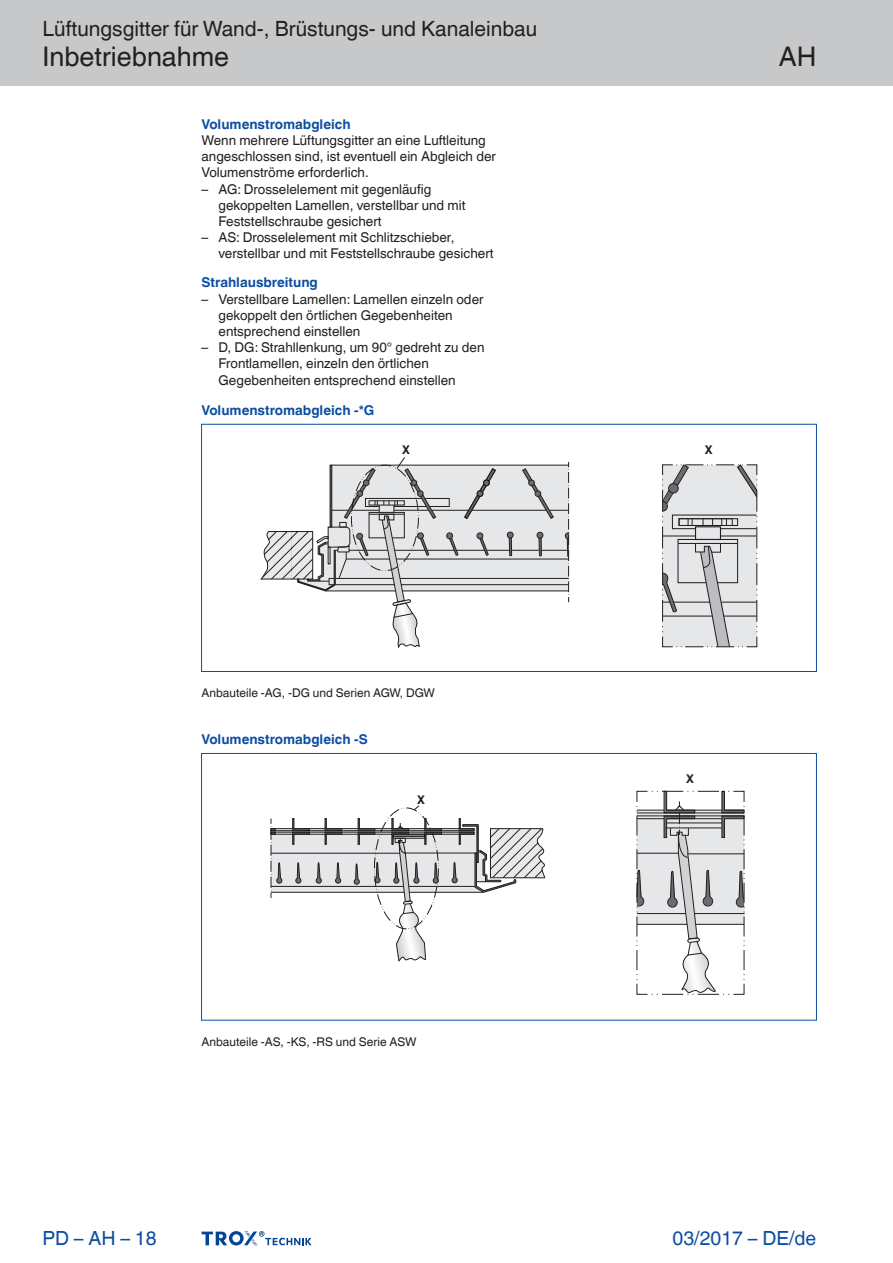
<style>
.page{position:relative;width:893px;height:1263px;background:#fff}
.page>*{position:absolute;margin:0;border:0;box-sizing:border-box;transform-origin:0 0}
.Navigation_2{font:27px "TROX Helvetica";color:#231f20}
.Navigation_3{font:27px "TROX Helvetica";color:#231f20}
.Navigation_1{font:21px "TROX Helvetica";color:#231f20}
.date{font:19.5px "TROX Helvetica";color:#0d4da1}
.pagina_li-re{font:19.5px "TROX Helvetica";color:#0d4da1}
.descr_txt_section_li{font:13.5px/16.2px "TROX Helvetica";color:#231f20}
.descr_txt_section_pa{font:13.5px/16.2px "TROX Helvetica";color:#231f20}
.Standard_oben_links{font:700 13.5px "TROX Helvetica";color:#0d4da1}
.descr_txt_section_ti{font:700 13.5px "TROX Helvetica";color:#0d4da1}
._30_graphic_footer{font:12px "TROX Helvetica";color:#231f20}
.Update_OIDs{font:700 12px "TROX Helvetica";color:#1d1d1b}
</style>
<div class="page">
<div style="left:0;top:0;width:893px;height:85px;background:#c7c8ca"></div>
<svg style="left:202px;top:1231px;width:110px;height:15px"></svg>
<svg style="left:662px;top:464px;width:96px;height:184px;background:#ccccce"></svg>
<svg style="left:260px;top:457px;width:310px;height:191px"></svg>
<hr style="left:201px;top:424px;width:1px;height:248px;background:#0d4da1">
<hr style="left:816px;top:424px;width:1px;height:248px;background:#0d4da1">
<hr style="left:201px;top:424px;width:615px;height:1px;background:#0d4da1">
<hr style="left:201px;top:671px;width:615px;height:1px;background:#0d4da1">
<svg style="left:636px;top:791px;width:109px;height:204px"></svg>
<svg style="left:271px;top:805px;width:275px;height:157px"></svg>
<hr style="left:201px;top:753px;width:1px;height:267px;background:#0d4da1">
<hr style="left:816px;top:753px;width:1px;height:267px;background:#0d4da1">
<hr style="left:201px;top:753px;width:615px;height:1px;background:#0d4da1">
<hr style="left:201px;top:1020px;width:615px;height:1px;background:#0d4da1">
<p class="Navigation_1" style="left:43px;top:17px;width:496px">Lüftungsgitter für Wand-, Brüstungs- und Kanaleinbau</p>
<p class="Navigation_2" style="left:43px;top:41px;width:188px">Inbetriebnahme</p>
<p class="descr_txt_section_ti" style="left:202px;top:116px;width:151px">Volumenstromabgleich</p>
<p class="descr_txt_section_pa" style="left:202px;top:132px;width:296px">Wenn mehrere Lüftungsgitter an eine Luftleitung angeschlossen sind, ist eventuell ein Abgleich der<br>Volumenströme erforderlich.</p>
<p class="descr_txt_section_li" style="left:219px;top:181px;width:248px;text-indent:-17px">– AG: Drosselelement mit gegenläufig gekoppelten Lamellen, verstellbar und mit<br>Feststellschraube gesichert</p>
<p class="descr_txt_section_li" style="left:219px;top:229px;width:277px;text-indent:-17px">– AS: Drosselelement mit Schlitzschieber, verstellbar und mit Feststellschraube gesichert</p>
<p class="descr_txt_section_ti" style="left:202px;top:275px;width:118px">Strahlausbreitung</p>
<p class="descr_txt_section_li" style="left:219px;top:291px;width:266px;text-indent:-17px">– Verstellbare Lamellen: Lamellen einzeln oder gekoppelt den örtlichen Gegebenheiten entsprechend einstellen</p>
<p class="descr_txt_section_li" style="left:219px;top:339px;width:267px;text-indent:-17px">– D, DG: Strahllenkung, um 90° gedreht zu den<br>Frontlamellen, einzeln den örtlichen<br>Gegebenheiten entsprechend einstellen</p>
<p class="Standard_oben_links" style="left:202px;top:402px;width:174px">Volumenstromabgleich -*G</p>
<p class="Update_OIDs" style="left:402px;top:443px;width:9px">X</p>
<p class="Update_OIDs" style="left:705px;top:443px;width:9px">X</p>
<p class="Navigation_3" style="left:779px;top:41px;width:39px">AH</p>
<p class="_30_graphic_footer" style="left:202px;top:686px;width:235px">Anbauteile -AG, -DG und Serien AGW, DGW</p>
<p class="Standard_oben_links" style="left:202px;top:731px;width:168px">Volumenstromabgleich -S</p>
<p class="Update_OIDs" style="left:417px;top:793px;width:9px">X</p>
<p class="_30_graphic_footer" style="left:202px;top:1035px;width:216px">Anbauteile -AS, -KS, -RS und Serie ASW</p>
<p class="Update_OIDs" style="left:686px;top:772px;width:9px">X</p>
<p class="pagina_li-re" style="left:43px;top:1227px;width:116px">PD – AH – 18</p>
<p class="date" style="left:673px;top:1227px;width:145px">03/2017 – DE/de</p>
</div>
